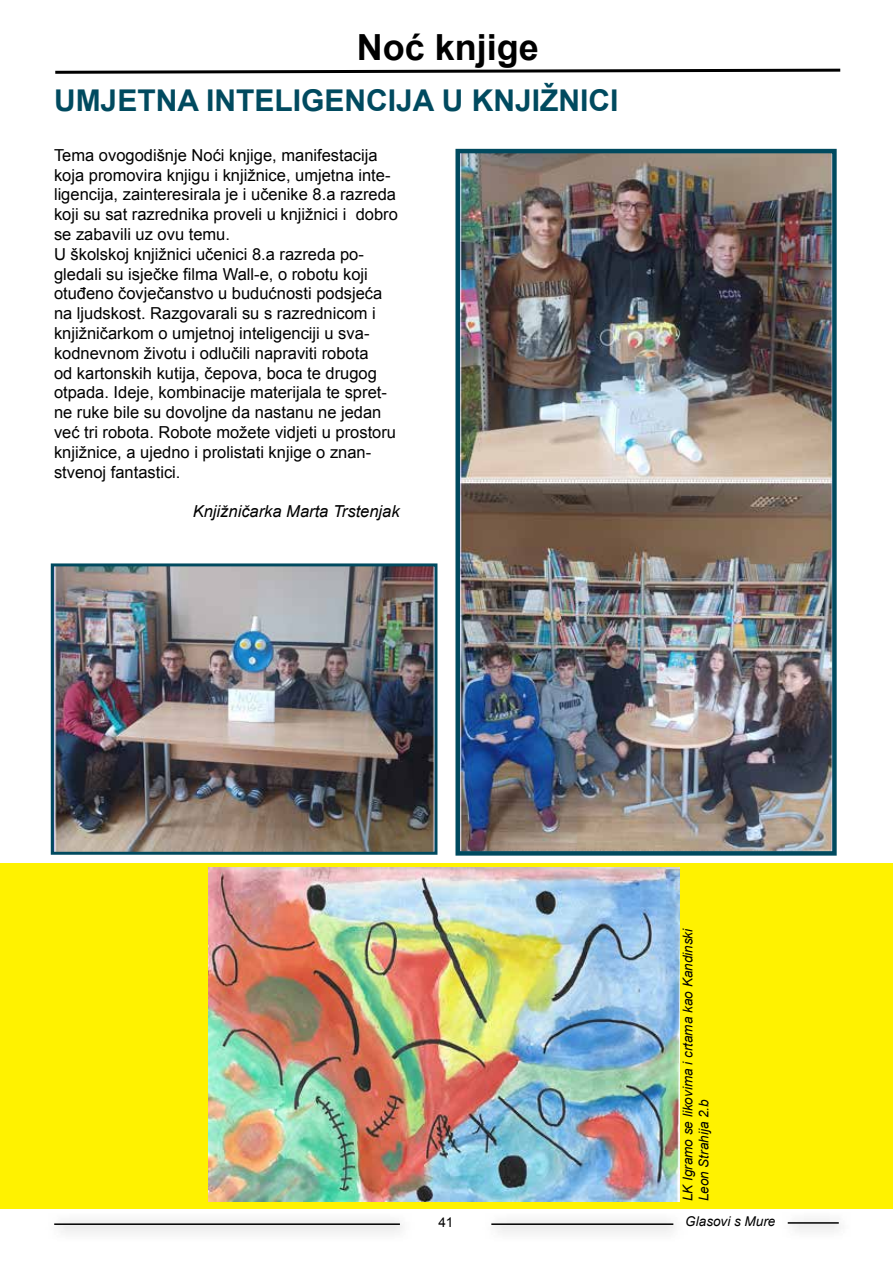
<style>
.page{position:relative;width:893px;height:1263px;background:#fff}
.page>*{position:absolute;margin:0;border:0;box-sizing:border-box;transform-origin:0 0}
.t1{font:700 36px "Arial";color:#000}
.t2{font:700 30px "Arial";color:#004a5f}
.t3{font:16.5px/19.8px "Arial";color:#000}
.t4{font:italic 16.5px "Arial";color:#000}
.t5{font:italic 13.5px/16.2px "Arial";color:#000}
.t6{font:13.5px "Arial";color:#000}
</style>
<div class="page">
<div style="left:0;top:863px;width:893px;height:346px;background:#fff200"></div>
<svg style="left:55px;top:68px;width:786px;height:6px"></svg>
<div style="left:482px;top:1212px;width:206px;height:30px;background:#f7f7f7"></div>
<hr style="left:491px;top:1223px;width:182px;height:2px;background:#000">
<div style="left:779px;top:1211px;width:75px;height:29px;background:#fafafa"></div>
<hr style="left:788px;top:1222px;width:51px;height:2px;background:#000">
<div style="left:45px;top:1212px;width:370px;height:30px;background:#f7f7f7"></div>
<hr style="left:54px;top:1223px;width:346px;height:2px;background:#000">
<img style="left:460px;top:154px;width:372px;height:697px">
<div style="left:455px;top:149px;width:382px;height:707px;border:4px solid #004a5f"></div>
<img style="left:55px;top:567px;width:378px;height:284px">
<div style="left:51px;top:563px;width:386px;height:292px;border:3px solid #004a5f"></div>
<img style="left:208px;top:867px;width:472px;height:334px">
<h1 class="t1" style="left:357px;top:24px;width:184px">Noć knjige</h1>
<h2 class="t2" style="left:54px;top:81px;width:566px">UMJETNA INTELIGENCIJA U KNJIŽNICI</h2>
<p class="t3" style="left:54px;top:145px;width:345px">Tema ovogodišnje Noći knjige, manifestacija koja promovira knjigu i knjižnice, umjetna inte&shy;ligencija, zainteresirala je i učenike 8.a razreda koji su sat razrednika proveli u knjižnici i dobro se zabavili uz ovu temu.<br>U školskoj knjižnici učenici 8.a razreda po&shy;gledali su isječke filma Wall-e, o robotu koji otuđeno čovječanstvo u budućnosti podsjeća na ljudskost. Razgovarali su s razrednicom i knjižničarkom o umjetnoj inteligenciji u sva&shy;kodnevnom životu i odlučili napraviti robota<br>od kartonskih kutija, čepova, boca te drugog otpada. Ideje, kombinacije materijala te spret&shy;ne ruke bile su dovoljne da nastanu ne jedan već tri robota. Robote možete vidjeti u prostoru knjižnice, a ujedno i prolistati knjige o znan&shy;stvenoj fantastici.</p>
<p class="t4" style="left:193px;top:501px;width:208px">Knjižničarka Marta Trstenjak</p>
<p class="t5" style="left:680px;top:1201px;width:274px;rotate:-90deg">LK Igramo se likovima i crtama kao Kandinski<br>Leon Strahija 2.b</p>
<p class="t6" style="left:438px;top:1213px;width:17px">41</p>
<p class="t5" style="left:685px;top:1213px;width:92px">Glasovi s Mure</p>
</div>
